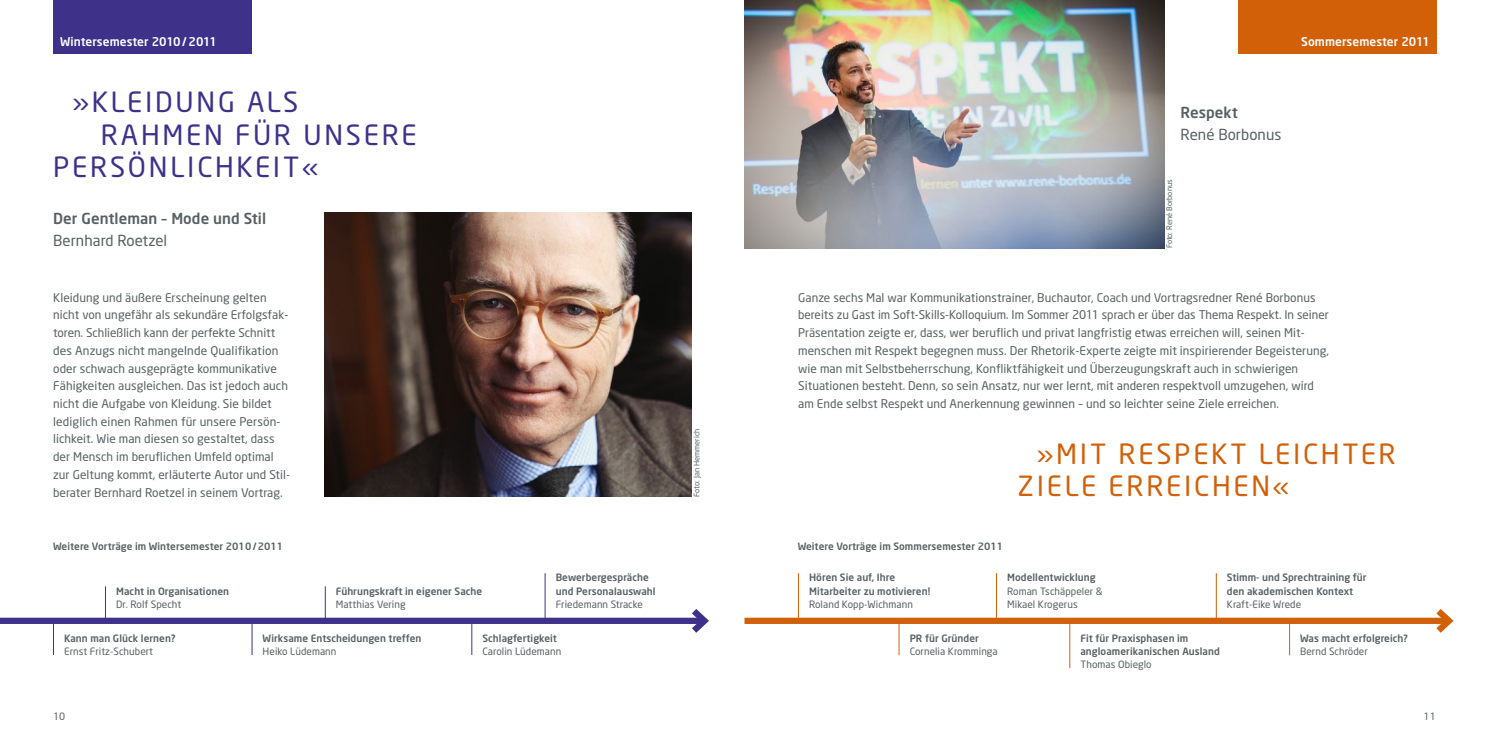
<style>
.page{position:relative;width:1489px;height:745px;background:#fff}
.page>*{position:absolute;margin:0;border:0;box-sizing:border-box;transform-origin:0 0}
.t1{font:27.5px "Neo Sans";letter-spacing:.1em;color:#3d318a}
.t2{font:27.5px/32.5px "Neo Sans";letter-spacing:.1em;color:#d26009}
.t3{font:500 15px "Neo Sans";letter-spacing:.005em;color:#576062}
.t4{font:15px "Neo Sans";letter-spacing:.005em;color:#576062}
.t5{font:11.88px/17.8px "Neo Sans";letter-spacing:.005em;color:#576062}
.t6{font:500 11.88px "Neo Sans";letter-spacing:.005em;color:#fff}
.t7{font:500 10px/13.1px "Neo Sans";letter-spacing:.005em;color:#576062}
.t8{font:10px/13.1px "Neo Sans";letter-spacing:.005em;color:#576062}
.t9{font:7.5px "Neo Sans";letter-spacing:.005em;color:#576062}
</style>
<div class="page">
<img style="left:744px;top:0;width:419px;height:248px">
<img style="left:325px;top:213px;width:366px;height:283px">
<div style="left:0;top:617px;width:704px;height:6px;background:#3d318a"></div>
<svg style="left:685px;top:609px;width:24px;height:24px"></svg>
<div style="left:744px;top:617px;width:704px;height:6px;background:#d26009"></div>
<svg style="left:1429px;top:609px;width:25px;height:24px"></svg>
<hr style="left:105px;top:586px;width:1px;height:34px;background:#3d318a">
<hr style="left:325px;top:586px;width:1px;height:34px;background:#3d318a">
<hr style="left:544px;top:572px;width:1px;height:48px;background:#3d318a">
<hr style="left:798px;top:572px;width:1px;height:48px;background:#d26009">
<hr style="left:1215px;top:572px;width:1px;height:48px;background:#d26009">
<hr style="left:996px;top:572px;width:1px;height:48px;background:#d26009">
<hr style="left:53px;top:620px;width:1px;height:34px;background:#3d318a">
<hr style="left:252px;top:620px;width:1px;height:34px;background:#3d318a">
<hr style="left:471px;top:620px;width:1px;height:34px;background:#3d318a">
<hr style="left:898px;top:620px;width:1px;height:35px;background:#d26009">
<hr style="left:1069px;top:620px;width:1px;height:47px;background:#d26009">
<hr style="left:1289px;top:620px;width:1px;height:35px;background:#d26009">
<div style="left:53px;top:0;width:199px;height:53px;background:#3d318a"></div>
<div style="left:1238px;top:0;width:198px;height:53px;background:#d26009"></div>
<p class="t6" style="left:60px;top:34px;width:158px">Wintersemester 2010/2011</p>
<p class="t6" style="left:1301px;top:34px;width:130px">Sommersemester 2011</p>
<h1 class="t1" style="left:72px;top:85px;width:228px">»KLEIDUNG ALS</h1>
<h1 class="t1" style="left:101px;top:118px;width:317px">RAHMEN FÜR UNSERE</h1>
<h1 class="t1" style="left:53px;top:150px;width:267px">PERSÖNLICHKEIT«</h1>
<p class="t3" style="left:53px;top:209px;width:214px">Der Gentleman – Mode und Stil</p>
<p class="t4" style="left:53px;top:231px;width:116px">Bernhard Roetzel</p>
<p class="t3" style="left:1180px;top:102px;width:59px">Respekt</p>
<p class="t4" style="left:1180px;top:125px;width:102px">René Borbonus</p>
<p class="t9" style="left:1164px;top:248px;width:70px;rotate:-90deg">Foto: René Borbonus</p>
<p class="t5" style="left:53px;top:288px;width:238px">Kleidung und äußere Erscheinung gelten nicht von ungefähr als sekundäre Erfolgsfak&shy;toren. Schließlich kann der perfekte Schnitt des Anzugs nicht mangelnde Qualifikation oder schwach ausgeprägte kommunikative Fähigkeiten ausgleichen. Das ist jedoch auch nicht die Aufgabe von Kleidung. Sie bildet lediglich einen Rahmen für unsere Persön&shy;lichkeit. Wie man diesen so gestaltet, dass der Mensch im beruflichen Umfeld optimal zur Geltung kommt, erläuterte Autor und Stil&shy;berater Bernhard Roetzel in seinem Vortrag.</p>
<p class="t5" style="left:798px;top:288px;width:532px">Ganze sechs Mal war Kommunikationstrainer, Buchautor, Coach und Vortragsredner René Borbonus bereits zu Gast im Soft-Skills-Kolloquium. Im Sommer 2011 sprach er über das Thema Respekt. In seiner Präsentation zeigte er, dass, wer beruflich und privat langfristig etwas erreichen will, seinen Mit&shy;menschen mit Respekt begegnen muss. Der Rhetorik-Experte zeigte mit inspirierender Begeisterung, wie man mit Selbstbeherrschung, Konfliktfähigkeit und Überzeugungskraft auch in schwierigen Situationen besteht. Denn, so sein Ansatz, nur wer lernt, mit anderen respektvoll umzugehen, wird am Ende selbst Respekt und Anerkennung gewinnen – und so leichter seine Ziele erreichen.</p>
<p class="t9" style="left:692px;top:496px;width:69px;rotate:-90deg">Foto: Jan Hemmerich</p>
<h1 class="t2" style="left:1017px;top:437px;width:380px;text-indent:19px">»MIT RESPEKT LEICHTER<br>ZIELE ERREICHEN«</h1>
<p class="t7" style="left:53px;top:539px;width:231px">Weitere Vorträge im Wintersemester 2010/2011</p>
<p class="t7" style="left:797px;top:539px;width:207px">Weitere Vorträge im Sommersemester 2011</p>
<p class="t7" style="left:116px;top:583px;width:114px">Macht in Organisationen</p>
<p class="t8" style="left:116px;top:597px;width:67px">Dr. Rolf Specht</p>
<p class="t7" style="left:809px;top:570px;width:123px">Hören Sie auf, Ihre<br>Mitarbeiter zu motivieren!</p>
<p class="t8" style="left:809px;top:597px;width:105px">Roland Kopp-Wichmann</p>
<p class="t7" style="left:555px;top:570px;width:101px">Bewerbergespräche und Personalauswahl</p>
<p class="t8" style="left:555px;top:597px;width:89px">Friedemann Stracke</p>
<p class="t7" style="left:1007px;top:570px;width:90px">Modellentwicklung</p>
<p class="t8" style="left:1007px;top:583px;width:97px">Roman Tschäppeler &amp;<br>Mikael Krogerus</p>
<p class="t7" style="left:336px;top:583px;width:148px">Führungskraft in eigener Sache</p>
<p class="t8" style="left:336px;top:597px;width:71px">Matthias Vering</p>
<p class="t7" style="left:1226px;top:570px;width:141px">Stimm- und Sprechtraining für den akademischen Kontext</p>
<p class="t8" style="left:1226px;top:597px;width:76px">Kraft-Eike Wrede</p>
<p class="t7" style="left:64px;top:631px;width:113px">Kann man Glück lernen?</p>
<p class="t8" style="left:64px;top:644px;width:90px">Ernst Fritz-Schubert</p>
<p class="t7" style="left:263px;top:631px;width:160px">Wirksame Entscheidungen treffen</p>
<p class="t8" style="left:263px;top:644px;width:75px">Heiko Lüdemann</p>
<p class="t7" style="left:482px;top:631px;width:76px">Schlagfertigkeit</p>
<p class="t8" style="left:482px;top:644px;width:80px">Carolin Lüdemann</p>
<p class="t7" style="left:909px;top:631px;width:71px">PR für Gründer</p>
<p class="t8" style="left:909px;top:644px;width:90px">Cornelia Kromminga</p>
<p class="t7" style="left:1080px;top:631px;width:141px">Fit für Praxisphasen im angloamerikanischen Ausland</p>
<p class="t8" style="left:1080px;top:657px;width:73px">Thomas Obieglo</p>
<p class="t7" style="left:1300px;top:631px;width:109px">Was macht erfolgreich?</p>
<p class="t8" style="left:1300px;top:644px;width:69px">Bernd Schröder</p>
<p class="t8" style="left:53px;top:709px;width:14px">10</p>
<p class="t8" style="left:1423px;top:709px;width:14px">11</p>
</div>
